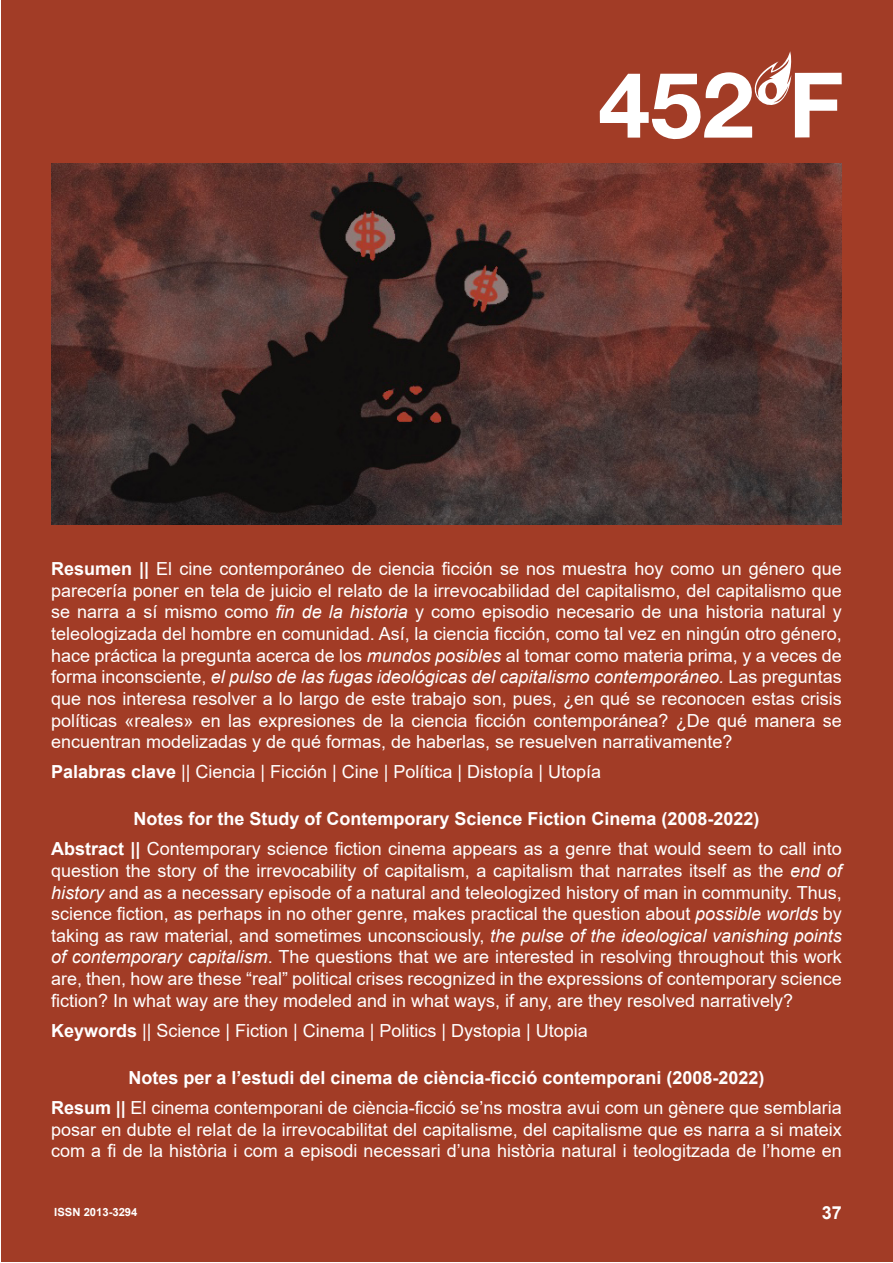
<style>
.page{position:relative;width:893px;height:1263px;background:#fff}
.page>*{position:absolute;margin:0;border:0;box-sizing:border-box;transform-origin:0 0}
.t1{font:18px/21.6px "Arial";color:#fff;text-align:justify}
.t2{font:700 18px/30.2px "Arial";color:#fff;text-align:center}
.t3{font:700 11.25px "Arial";color:#fff}
.s1{font-weight:700}
.s2{font-style:italic}
.s3{font-weight:400}
</style>
<div class="page">
<div style="left:1px;top:1px;width:891px;height:1261px;background:#a23c26"></div>
<svg style="left:600px;top:51px;width:242px;height:88px"></svg>
<img style="left:51px;top:164px;width:791px;height:360px">
<p class="t1" style="left:51px;top:558px;width:792px"><span class="s1">Resumen ||</span> El cine contemporáneo de ciencia ficción se nos muestra hoy como un género que parecería poner en tela de juicio el relato de la irrevocabilidad del capitalismo, del capitalismo que se narra a sí mismo como <span class="s2">fin de la historia</span> y como episodio necesario de una historia natural y teleologizada del hombre en comunidad. Así, la ciencia ficción, como tal vez en ningún otro género, hace práctica la pregunta acerca de los <span class="s2">mundos posibles</span> al tomar como materia prima, y a veces de forma inconsciente, <span class="s2">el pulso de las fugas ideológicas del capitalismo contemporáneo.</span> Las preguntas que nos interesa resolver a lo largo de este trabajo son, pues, ¿en qué se reconocen estas crisis políticas «reales» en las expresiones de la ciencia ficción contemporánea? ¿De qué manera se encuentran modelizadas y de qué formas, de haberlas, se resuelven narrativamente?</p>
<p class="t1" style="left:51px;top:761px;width:551px"><span class="s1">Palabras clave</span> || Ciencia | Ficción | Cine | Política | Distopía | Utopía</p>
<p class="t2" style="left:51px;top:804px;width:792px">Notes for the Study of Contemporary Science Fiction Cinema (2008-2022)<br>Abstract || <span class="s3">Contemporary science fiction cinema appears as a genre that would seem to call into</span></p>
<p class="t1" style="left:51px;top:860px;width:792px">question the story of the irrevocability of capitalism, a capitalism that narrates itself as the <span class="s2">end of history</span> and as a necessary episode of a natural and teleologized history of man in community. Thus, science fiction, as perhaps in no other genre, makes practical the question about <span class="s2">possible worlds</span> by taking as raw material, and sometimes unconsciously, <span class="s2">the pulse of the ideological vanishing points of contemporary capitalism</span>. The questions that we are interested in resolving throughout this work are, then, how are these “real” political crises recognized in the expressions of contemporary science fiction? In what way are they modeled and in what ways, if any, are they resolved narratively?</p>
<p class="t1" style="left:51px;top:1019px;width:538px"><span class="s1">Keywords</span> || Science | Fiction | Cinema | Politics | Dystopia | Utopia</p>
<p class="t1" style="left:51px;top:1062px;width:792px;line-height:30.2px;text-align:center"><span class="s1">Notes per a l’estudi del cinema de ciència-ficció contemporani (2008-2022)<br>Resum ||</span> El cinema contemporani de ciència-ficció se’ns mostra avui com un gènere que semblaria</p>
<p class="t1" style="left:51px;top:1118px;width:792px">posar en dubte el relat de la irrevocabilitat del capitalisme, del capitalisme que es narra a si mateix com a fi de la història i com a episodi necessari d’una història natural i teologitzada de l’home en</p>
<p class="t3" style="left:54px;top:1204px;width:85px">ISSN 2013-3294</p>
<p class="t2" style="left:822px;top:1198px;width:22px">37</p>
</div>
